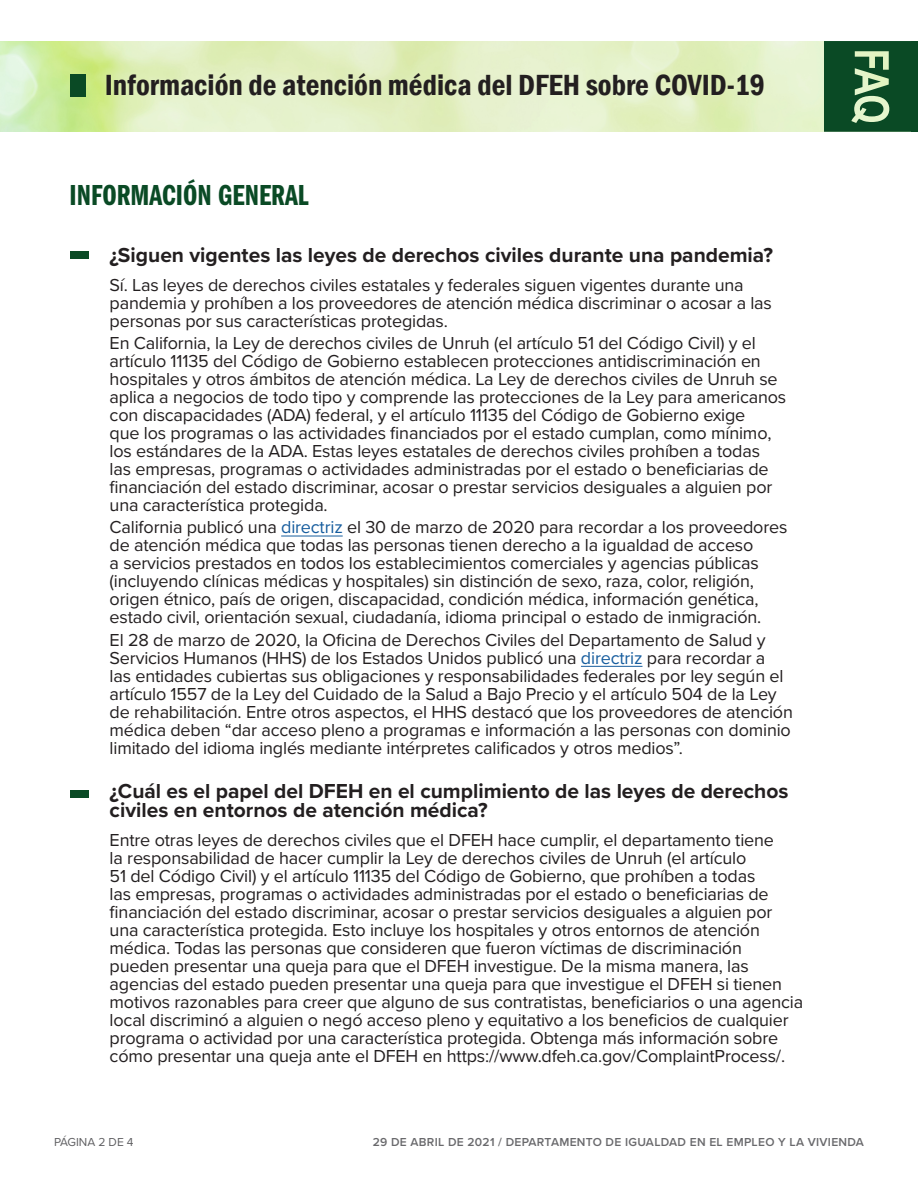
<style>
.page{position:relative;width:918px;height:1188px;background:#fff}
.page>*{position:absolute;margin:0;border:0;box-sizing:border-box;transform-origin:0 0}
.t1{font:600 condensed 30px "Franklin Gothic";color:#231f20}
.t2{font:30px "Franklin Gothic LT Pro Dm Cm";color:#0a4a25}
.t3{font:700 21px/19.5px "Proxima Nova";color:#231f20}
.t4{font:18px/18px "Proxima Nova";letter-spacing:-.01em;color:#231f20}
.t5{font:600 12px "Proxima Nova";letter-spacing:.025em;color:#69696c}
.t6{font:12px "Proxima Nova";color:#5f5f62}
.s1{color:#175d9e}
</style>
<div class="page">
<div style="left:70px;top:252px;width:19px;height:7px;background:#0a4a25"></div>
<div style="left:70px;top:790px;width:19px;height:8px;background:#0a4a25"></div>
<hr style="left:281px;top:536px;width:62px;height:1px;background:#175d9e">
<hr style="left:581px;top:666px;width:62px;height:1px;background:#175d9e">
<svg style="left:0;top:41px;width:824px;height:91px"></svg>
<svg style="left:824px;top:41px;width:94px;height:91px"></svg>
<div style="left:70px;top:74px;width:16px;height:22px;background:#0a4a25"></div>
<h1 class="t1" style="left:105px;top:65px;width:662px">Información de atención médica del DFEH sobre COVID-19</h1>
<h2 class="t2" style="left:70px;top:179px;width:240px">INFORMACIÓN GENERAL</h2>
<h3 class="t3" style="left:110px;top:245px;width:665px">¿Siguen vigentes las leyes de derechos civiles durante una pandemia?</h3>
<p class="t4" style="left:110px;top:275px;width:664px">Sí. Las leyes de derechos civiles estatales y federales siguen vigentes durante una pandemia y prohíben a los proveedores de atención médica discriminar o acosar a las personas por sus características protegidas.</p>
<p class="t4" style="left:110px;top:333px;width:678px">En California la, Ley de derechos civiles de Unruh (el artículo 51 del Código Civil y) el artículo 11135 del Código de Gobierno establecen protecciones antidiscriminación en hospitales y otros ámbitos de atención médica. La Ley de derechos civiles de Unruh se aplica a negocios de todo tipo y comprende las protecciones de la Ley para americanos con discapacidades (ADA) federal y, el artículo 11135 del Código de Gobierno exige<br>que los programas o las actividades financiados por el estado cumplan, como mínimo, los estándares de la ADA. Estas leyes estatales de derechos civiles prohíben a todas<br>las empresas, programas o actividades administradas por el estado o beneficiarias de financiación del estado discriminar, acosar o prestar servicios desiguales a alguien por una característica protegida.</p>
<p class="t4" style="left:110px;top:517px;width:679px">California publicó una <span class="s1">directriz</span> el 30 de marzo de 2020 para recordar a los proveedores de atención médica que todas las personas tienen derecho laa igualdad de acceso<br>a servicios prestados en todos los establecimientos comerciales y agencias públicas (incluyendo clínicas médicas y hospitales) sin distinción de sexo, raza, color, religión, origen étnico, país de origen, discapacidad, condición médica, información genética, estado civil, orientación sexual, ciudadanía, idioma principal o estado de inmigración.</p>
<p class="t4" style="left:110px;top:630px;width:685px">El 28 de marzo de 2020, la Oficina de Derechos Civiles del Departamento de Salud y Servicios Humanos (HHS) de los Estados Unidos publicó una <span class="s1">directriz</span> para recordar a<br>las entidades cubiertas sus obligaciones y responsabilidades federales por ley según el artículo 1557 de la Ley del Cuidado de la Salud a Bajo Precio y el artículo 504 de la Ley de rehabilitación. Entre otros aspectos, el HHS destacó que los proveedores de atención médica deben “dar acceso pleno a programas e información a las personas con dominio limitado del idioma inglés mediante intérpretes calificados y otros medios .“</p>
<h3 class="t3" style="left:110px;top:780px;width:680px">¿Cuál es el papel del DFEH en el cumplimiento de las leyes de derechos civiles en entornos de atención médica?</h3>
<p class="t4" style="left:110px;top:830px;width:695px">Entre otras leyes de derechos civiles que el DFEH hace cumplir, el departamento tiene<br>la responsabilidad de hacer cumplir la Ley de derechos civiles de Unruh (el artículo<br>51 del Código Civil y) el artículo 11135 del Código de Gobierno, que prohíben a todas<br>las empresas, programas o actividades administradas por el estado o beneficiarias de financiación del estado discriminar, acosar o prestar servicios desiguales a alguien por una característica protegida. Esto incluye los hospitales y otros entornos de atención médica. Todas las personas que consideren que fueron víctimas de discriminación pueden presentar una queja para que el DFEH investigue. De la misma manera, las agencias del estado pueden presentar una queja para que investigue el DFEH si tienen motivos razonables para creer que alguno de sus contratistas, beneficiarios o una agencia local discriminó a alguien o negó acceso pleno y equitativo a los beneficios de cualquier programa o actividad por una característica protegida. Obtenga más información sobre cómo presentar una queja ante el DFEH en https://www.dfeh.ca.gov/ComplaintProcess/.</p>
<p class="t6" style="left:54px;top:1133px;width:81px">PÁGINA 2 DE 4</p>
<p class="t5" style="left:373px;top:1133px;width:493px">29 DE ABRIL DE 2021 / DEPARTAMENTO DE IGUALDAD EN EL EMPLEO Y LA VIVIENDA</p>
</div>
